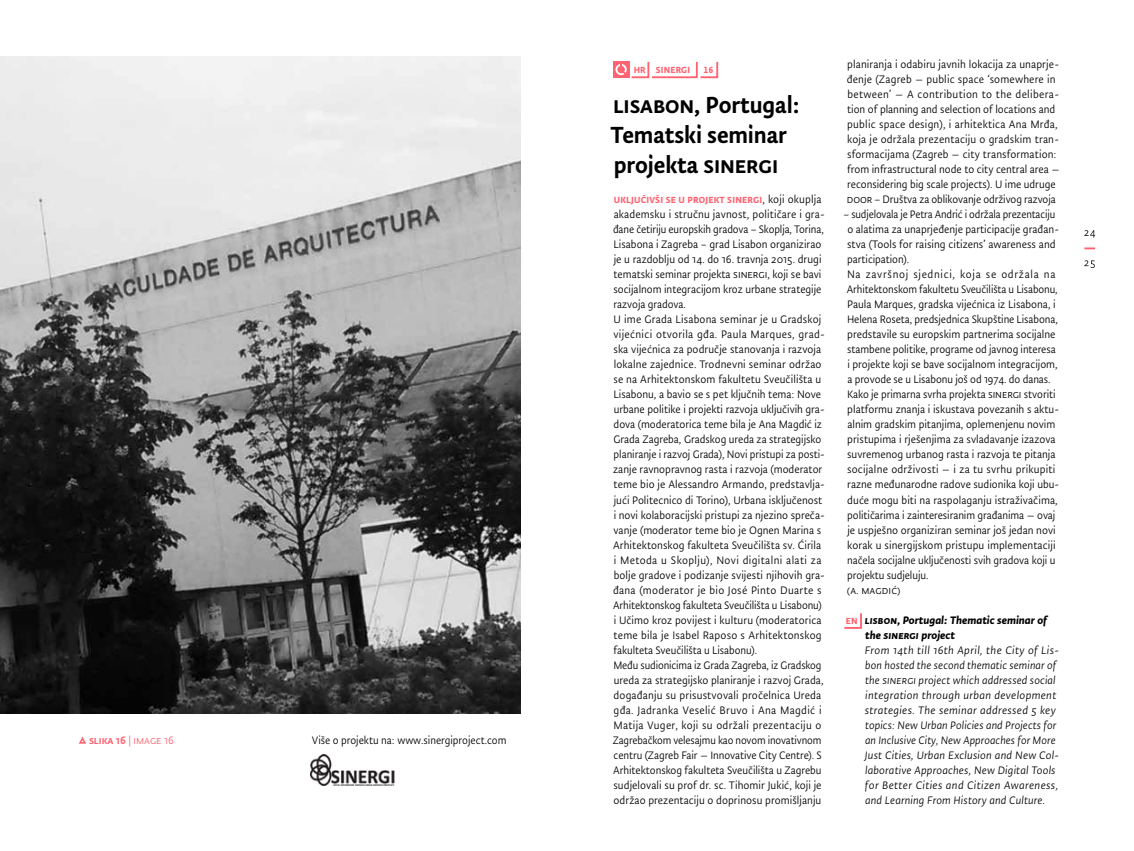
<style>
.page{position:relative;width:1134px;height:851px;background:#fff}
.page>*{position:absolute;margin:0;border:0;box-sizing:border-box;transform-origin:0 0}
.t1{font:500 26.25px/30px "Tempera";letter-spacing:-.005em;color:#000}
.t2{font:12.25px/15px "Tempera";color:#000}
.t3{font:italic 12.25px/15px "Tempera";letter-spacing:.01em;color:#000}
.t4{font:12.25px/15px "Tempera Bld Ita";color:#000}
.t5{font:12.25px "Tempera";letter-spacing:.025em;color:#000}
.t6{font:12.25px "Tempera";letter-spacing:.055em;color:#000}
.t7{font:12.25px "Tempera";color:#ff6371}
.t8{font:10px "Tempera Bld";letter-spacing:.02em;color:#ff6371}
.s1{font-weight:500}
.s2{font-family:"Tempera";font-size:12.25px;color:#000}
</style>
<div class="page">
<svg style="left:1084px;top:247px;width:11px;height:2px"></svg>
<svg style="left:1084px;top:260px;width:11px;height:8px"></svg>
<svg style="left:844px;top:613px;width:18px;height:16px"></svg>
<div style="left:613px;top:62px;width:16px;height:16px;background:#ff6371"></div>
<div style="left:615px;top:64px;width:12px;height:11px;background:#ff6371;border:2px solid #fff;border-radius:50%"></div>
<svg style="left:620px;top:61px;width:99px;height:18px"></svg>
<img style="left:0;top:57px;width:521px;height:656px">
<svg style="left:78px;top:737px;width:8px;height:7px"></svg>
<img style="left:311px;top:754px;width:84px;height:31px">
<svg style="left:1084px;top:230px;width:11px;height:7px"></svg>
<p class="t7" style="left:89px;top:733px;width:86px"><span class="s1">slika 16</span> | image 16</p>
<p class="t2" style="left:312px;top:732px;width:196px">Više o projektu na: www.sinergiproject.com</p>
<p class="t8" style="left:634px;top:64px;width:58px">HR SINERGI</p>
<p class="t8" style="left:703px;top:64px;width:12px">16</p>
<h1 class="t1" style="left:610px;top:90px;width:191px">lisabon, Portugal:<br>Tematski seminar projekta sinergi</h1>
<p class="t8" style="left:614px;top:194px;width:209px">UKLJUČIVŠI SE U PROJEKT SI NERGI<span class="s2">, koji okuplja</span></p>
<p class="t2" style="left:613px;top:207px;width:214px">akademsku i stručnu javnost, političare i gra&shy;đane četiriju europskih gradova − Skoplja, Torina, Lisabona i Zagreba − grad Lisabon organizirao je u razdoblju od 14. do 16. travnja 2015. drugi tematski seminar projekta SINERGI, koji se bavi socijalnom integracijom kroz urbane strategije razvoja gradova.<br>U ime Grada Lisabona seminar je u Gradskoj vijećnici otvorila gđa. Paula Marques, grad&shy;ska vijećnica za područje stanovanja i razvoja lokalne zajednice. Trodnevni seminar održao se na Arhitektonskom fakultetu Sveučilišta u Lisabonu, a bavio se s pet ključnih tema: Nove urbane politike i projekti razvoja uključivih gra&shy;dova (moderatorica teme bila je Ana Magdić iz Grada Zagreba, Gradskog ureda za strategijsko planiranje i razvoj Grada), Novi pristupi za posti&shy;zanje ravnopravnog rasta i razvoja (moderator teme bio je Alessandro Armando, predstavlja&shy;jući Politecnico di Torino), Urbana isključenost i novi kolaboracijski pristupi za njezino spreča&shy;vanje (moderator teme bio je Ognen Marina s Arhitektonskog fakulteta Sveučilišta sv. Ćirila i Metoda u Skoplju), Novi digitalni alati za bolje gradove i podizanje svijesti njihovih gra&shy;đana (moderator je bio José Pinto Duarte s Arhitektonskog fakulteta Sveučilišta u Lisabonu) i Učimo kroz povijest i kulturu (moderatorica teme bila je Isabel Raposo s Arhitektonskog fakulteta Sveučilišta u Lisabonu).<br>Među sudionicima iz Grada Zagreba, iz Gradskog ureda za strategijsko planiranje i razvoj Grada, događanju su prisustvovali pročelnica Ureda gđa. Jadranka Veselić Bruvo i Ana Magdić i Matija Vuger, koji su održali prezentaciju o Zagrebačkom velesajmu kao novom inovativnom centru (Zagreb Fair – Innovative City Centre). S Arhitektonskog fakulteta Sveučilišta u Zagrebu sudjelovali su prof dr. sc. Tihomir Jukić, koji je održao prezentaciju o doprinosu promišljanju</p>
<p class="t2" style="left:847px;top:57px;width:213px">planiranja i odabiru javnih lokacija za unaprje-</p>
<p class="t2" style="left:847px;top:72px;width:210px">đenje (Zagreb – public space ‘somewhere in</p>
<p class="t5" style="left:847px;top:88px;width:213px">between’ – A contribution to the delibera-</p>
<p class="t2" style="left:847px;top:102px;width:210px">tion of planning and selection of locations and</p>
<p class="t2" style="left:847px;top:117px;width:212px">public space design), i arhitektica Ana Mrđa,</p>
<p class="t2" style="left:847px;top:132px;width:213px">koja je održala prezentaciju o gradskim tran-</p>
<p class="t2" style="left:847px;top:147px;width:211px">sformacijama (Zagreb – city transformation:</p>
<p class="t2" style="left:847px;top:162px;width:214px">from infrastructural node to city central area –</p>
<p class="t2" style="left:847px;top:177px;width:210px">reconsidering big scale projects). U ime udruge</p>
<p class="t2" style="left:847px;top:192px;width:210px">DOOR − Društva za oblikovanje održivog razvoja</p>
<p class="t2" style="left:843px;top:207px;width:213px">− sudjelovala je Petra Andrić i održala prezentaciju</p>
<p class="t2" style="left:847px;top:222px;width:213px">o alatima za unaprjeđenje participacije građan-</p>
<p class="t2" style="left:847px;top:237px;width:210px">stva (Tools for raising citizens’ awareness and</p>
<p class="t2" style="left:847px;top:252px;width:63px">participation).</p>
<p class="t6" style="left:847px;top:268px;width:210px">Na završnoj sjednici, koja se održala na</p>
<p class="t2" style="left:847px;top:282px;width:212px">Arhitektonskom fakultetu Sveučilišta u Lisabonu,</p>
<p class="t2" style="left:847px;top:297px;width:210px">Paula Marques, gradska vijećnica iz Lisabona, i</p>
<p class="t2" style="left:847px;top:312px;width:212px">Helena Roseta, predsjednica Skupštine Lisabona,</p>
<p class="t2" style="left:847px;top:327px;width:210px">predstavile su europskim partnerima socijalne</p>
<p class="t2" style="left:847px;top:342px;width:210px">stambene politike, programe od javnog interesa</p>
<p class="t2" style="left:847px;top:357px;width:212px">i projekte koji se bave socijalnom integracijom,</p>
<p class="t2" style="left:847px;top:372px;width:205px">a provode se u Lisabonu još od 1974. do danas.</p>
<p class="t2" style="left:847px;top:387px;width:210px">Kako je primarna svrha projekta SINERGI stvoriti</p>
<p class="t2" style="left:847px;top:402px;width:213px">platformu znanja i iskustava povezanih s aktu-</p>
<p class="t2" style="left:847px;top:417px;width:209px">alnim gradskim pitanjima, oplemenjenu novim</p>
<p class="t2" style="left:847px;top:432px;width:210px">pristupima i rješenjima za svladavanje izazova</p>
<p class="t2" style="left:847px;top:447px;width:210px">suvremenog urbanog rasta i razvoja te pitanja</p>
<p class="t2" style="left:847px;top:462px;width:210px">socijalne održivosti – i za tu svrhu prikupiti</p>
<p class="t2" style="left:847px;top:477px;width:213px">razne međunarodne radove sudionika koji ubu-</p>
<p class="t2" style="left:847px;top:492px;width:212px">duće mogu biti na raspolaganju istraživačima,</p>
<p class="t2" style="left:847px;top:507px;width:210px">političarima i zainteresiranim građanima – ovaj</p>
<p class="t2" style="left:847px;top:522px;width:210px">je uspješno organiziran seminar još jedan novi</p>
<p class="t2" style="left:847px;top:537px;width:210px">korak u sinergijskom pristupu implementaciji</p>
<p class="t2" style="left:847px;top:552px;width:210px">načela socijalne uključenosti svih gradova koji u</p>
<p class="t2" style="left:847px;top:567px;width:83px">projektu sudjeluju.</p>
<p class="t2" style="left:847px;top:582px;width:55px">(a. magdić)</p>
<p class="t4" style="left:865px;top:612px;width:184px">LISBON, Portugal: Thematic seminar of the SINERGI project</p>
<p class="t3" style="left:865px;top:642px;width:196px">From 14th till 16th April, the City of Lis&shy;bon hosted the second thematic seminar of the SINERGI project which addressed social integration through urban development strategies. The seminar addressed 5 key topics: New Urban Policies and Projects for an Inclusive City, New Approaches for More Just Cities, Urban Exclusion and New Col&shy;laborative Approaches, New Digital Tools for Better Cities and Citizen Awareness, and Learning From History and Culture.</p>
<p class="t8" style="left:846px;top:614px;width:13px">EN</p>
</div>
